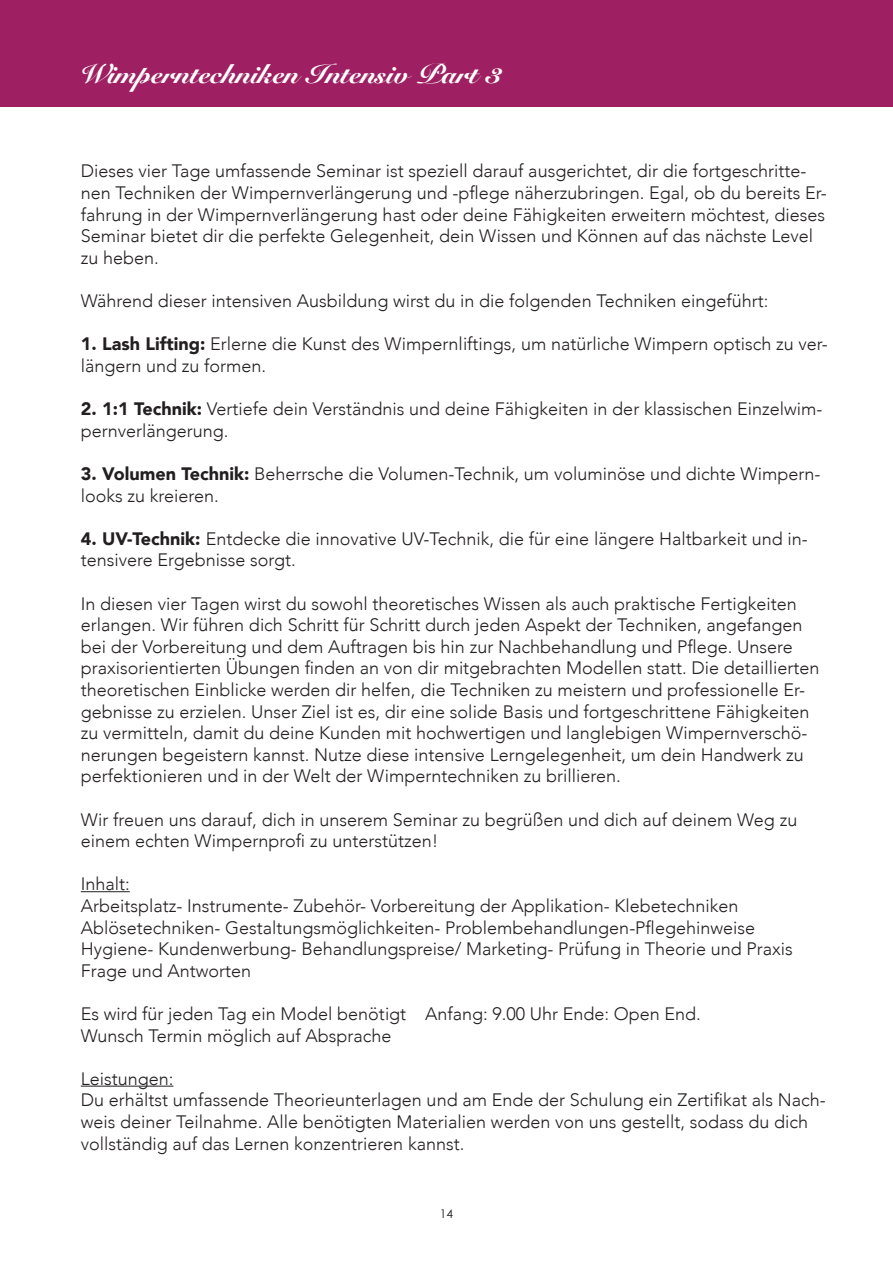
<style>
.page{position:relative;width:893px;height:1263px;background:#fff}
.page>*{position:absolute;margin:0;border:0;box-sizing:border-box;transform-origin:0 0}
.t1{font:900 27px "Snell Roundhand";color:#fff}
.t2{font:300 18px/21.6px "Avenir";color:#231f20}
.t3{font:12px "Century Gothic";color:#231f20}
.s1{font-weight:900}
</style>
<div class="page">
<div style="left:0;top:0;width:893px;height:106px;background:#9e1f62"></div>
<hr style="left:81px;top:891px;width:49px;height:1px;background:#231f20">
<hr style="left:81px;top:1086px;width:92px;height:1px;background:#231f20">
<h1 class="t1" style="left:81px;top:58px;width:422px">Wimperntechniken Intensiv Part 3</h1>
<p class="t2" style="left:81px;top:160px;width:748px">Dieses vier Tage umfassende Seminar ist speziell darauf ausgerichtet, dir die fortgeschritte&shy;nen Techniken der Wimpernverlängerung und -pflege näherzubringen. Egal, ob du bereits Er&shy;fahrung in der Wimpernverlängerung hast oder deine Fähigkeiten erweitern möchtest, dieses Seminar bietet dir die perfekte Gelegenheit, dein Wissen und Können auf das nächste Level zu heben.</p>
<p class="t2" style="left:81px;top:290px;width:689px">Während dieser intensiven Ausbildung wirst du in die folgenden Techniken eingeführt:</p>
<p class="t2" style="left:81px;top:333px;width:749px"><span class="s1">1. Lash Lifting:</span> Erlerne die Kunst des Wimpernliftings, um natürliche Wimpern optisch zu ver&shy;längern und zu formen.</p>
<p class="t2" style="left:81px;top:398px;width:743px"><span class="s1">2. 1:1 Technik:</span> Vertiefe dein Verständnis und deine Fähigkeiten in der klassischen Einzelwim&shy;pernverlängerung.</p>
<p class="t2" style="left:81px;top:463px;width:741px"><span class="s1">3. Volumen Technik:</span> Beherrsche die Volumen-Technik, um voluminöse und dichte Wimpern&shy;looks zu kreieren.</p>
<p class="t2" style="left:81px;top:528px;width:728px"><span class="s1">4. UV-Technik:</span> Entdecke die innovative UV-Technik, die für eine längere Haltbarkeit und in&shy;tensivere Ergebnisse sorgt.</p>
<p class="t2" style="left:81px;top:592px;width:740px">In diesen vier Tagen wirst du sowohl theoretisches Wissen als auch praktische Fertigkeiten erlangen. Wir führen dich Schritt für Schritt durch jeden Aspekt der Techniken, angefangen bei der Vorbereitung und dem Auftragen bis hin zur Nachbehandlung und Pflege. Unsere praxisorientierten Übungen finden an von dir mitgebrachten Modellen statt. Die detaillierten theoretischen Einblicke werden dir helfen, die Techniken zu meistern und professionelle Er&shy;gebnisse zu erzielen. Unser Ziel ist es, dir eine solide Basis und fortgeschrittene Fähigkeiten zu vermitteln, damit du deine Kunden mit hochwertigen und langlebigen Wimpernverschö&shy;nerungen begeistern kannst. Nutze diese intensive Lerngelegenheit, um dein Handwerk zu perfektionieren und in der Welt der Wimperntechniken zu brillieren.</p>
<p class="t2" style="left:81px;top:808px;width:718px">Wir freuen uns darauf, dich in unserem Seminar zu begrüßen und dich auf deinem Weg zu einem echten Wimpernprofi zu unterstützen!</p>
<p class="t2" style="left:81px;top:873px;width:713px">Inhalt:<br>Arbeitsplatz- Instrumente- Zubehör- Vorbereitung der Applikation- Klebetechniken Ablösetechniken- Gestaltungsmöglichkeiten- Problembehandlungen-Pflegehinweise Hygiene- Kundenwerbung- Behandlungspreise/ Marketing- Prüfung in Theorie und Praxis Frage und Antworten</p>
<p class="t2" style="left:81px;top:1003px;width:622px">Es wird für jeden Tag ein Model benötigt Anfang: 9.00 Uhr Ende: Open End.<br>Wunsch Termin möglich auf Absprache</p>
<p class="t2" style="left:81px;top:1068px;width:747px">Leistungen:<br>Du erhältst umfassende Theorieunterlagen und am Ende der Schulung ein Zertifikat als Nach&shy;weis deiner Teilnahme. Alle benötigten Materialien werden von uns gestellt, sodass du dich vollständig auf das Lernen konzentrieren kannst.</p>
<p class="t3" style="left:440px;top:1207px;width:15px">14</p>
</div>
